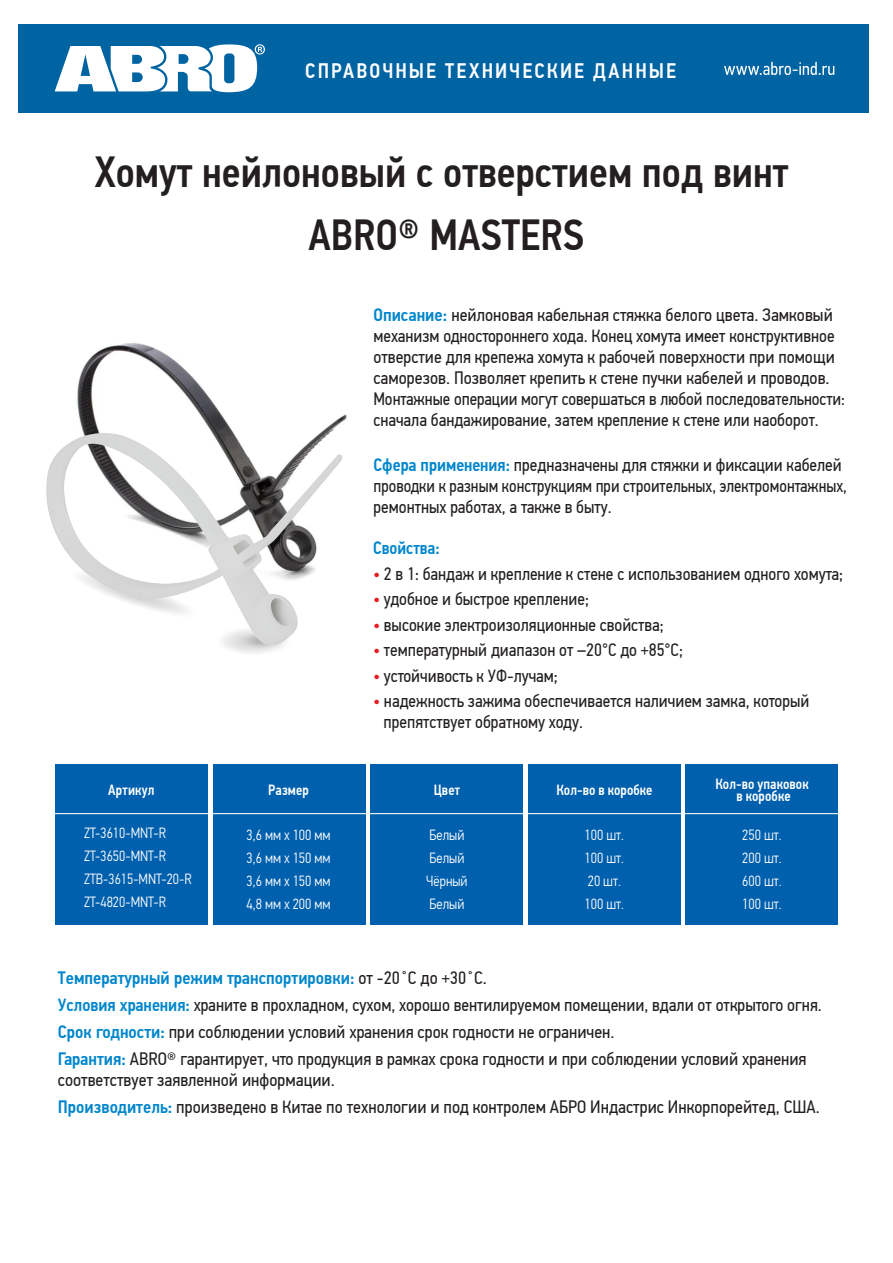
<style>
.page{position:relative;width:893px;height:1263px;background:#fff}
.page>*{position:absolute;margin:0;border:0;box-sizing:border-box;transform-origin:0 0}
.t1{font:500 43.5px/63px "PF Din Text Cond Pro";color:#231f20;text-align:center}
.t2{font:500 21px "PF Din Text Cond Pro";letter-spacing:.095em;color:#fff}
.t3{font:18px/21px "PF Din Text Cond Pro";color:#231f20}
.t4{font:500 18px "PF Din Text Cond Pro";color:#0086cc}
.t5{font:300 14.85px/23px "PF Din Text Cond Pro";color:#fff}
.t6{font:500 14.85px/12.3px "PF Din Text Cond Pro";letter-spacing:.005em;color:#fff;text-align:center;scale:.96 1}
.s1{font-weight:500;color:#0086cc}
.s2{color:#ea1d24}
</style>
<div class="page">
<div style="left:18px;top:24px;width:851px;height:89px;background:#0063a2"></div>
<svg style="left:724px;top:62px;width:110px;height:13px"></svg>
<svg style="left:55px;top:44px;width:210px;height:48px"></svg>
<div style="left:213px;top:765px;width:152px;height:160px;background:#0060ad"></div>
<div style="left:370px;top:765px;width:153px;height:160px;background:#0060ad"></div>
<div style="left:528px;top:765px;width:152px;height:160px;background:#0060ad"></div>
<div style="left:685px;top:765px;width:153px;height:160px;background:#0060ad"></div>
<div style="left:55px;top:765px;width:153px;height:160px;background:#0060ad"></div>
<hr style="left:39px;top:813px;width:824px;height:1px;background:#fff">
<img style="left:78px;top:343px;width:119px;height:39px">
<img style="left:46px;top:382px;width:301px;height:271px">
<p class="t2" style="left:305px;top:58px;width:372px">СПРАВОЧНЫЕ ТЕХНИЧЕСКИЕ ДАННЫЕ</p>
<h1 class="t1" style="left:95px;top:141px;width:695px">Хомут нейлоновый с отверстием под винт<br>ABRO® MASTERS</h1>
<p class="t3" style="left:373px;top:305px;width:473px"><span class="s1">Описание:</span> нейлоновая кабельная стяжка белого цвета. Замковый механизм одностороннего хода. Конец хомута имеет конструктивное отверстие для крепежа хомута к рабочей поверхности при помощи саморезов. Позволяет крепить к стене пучки кабелей и проводов.<br>Монтажные операции могут совершаться в любой последовательности: сначала бандажирование, затем крепление к стене или наоборот.</p>
<p class="t3" style="left:373px;top:454px;width:475px"><span class="s1">Сфера применения:</span> предназначены для стяжки и фиксации кабелей проводки к разным конструкциям при строительных, электромонтажных, ремонтных работах, а также в быту.</p>
<p class="t4" style="left:373px;top:537px;width:68px">Свойства:</p>
<p class="t3" style="left:373px;top:563px;width:472px"><span class="s2">•</span> 2 в 1: бандаж и крепление к стене с использованием одного хомута;</p>
<p class="t3" style="left:373px;top:589px;width:217px"><span class="s2">•</span> удобное и быстрое крепление;</p>
<p class="t3" style="left:373px;top:614px;width:292px"><span class="s2">•</span> высокие электроизоляционные свойства;</p>
<p class="t3" style="left:373px;top:640px;width:311px"><span class="s2">•</span> температурный диапазон от –20°С до +85°С;</p>
<p class="t3" style="left:373px;top:665px;width:186px"><span class="s2">•</span> устойчивость к УФ-лучам;</p>
<p class="t3" style="left:383px;top:691px;width:427px;text-indent:-11px"><span class="s2">•</span> надежность зажима обеспечивается наличием замка, который препятствует обратному ходу.</p>
<p class="t6" style="left:715px;top:778px;width:99px">Кол-во упаковок в коробке</p>
<p class="t6" style="left:434px;top:784px;width:29px">Цвет</p>
<p class="t6" style="left:556px;top:784px;width:102px">Кол-во в коробке</p>
<p class="t6" style="left:268px;top:784px;width:44px">Размер</p>
<p class="t5" style="left:247px;top:824px;width:85px;text-align:justify">3,6 мм х 100 мм 3,6 мм х 150 мм 3,6 мм х 150 мм 4,8 мм х 200 мм</p>
<p class="t5" style="left:585px;top:824px;width:41px">100 шт.<br>100 шт.<br>20 шт.<br>100 шт.</p>
<p class="t5" style="left:742px;top:824px;width:41px;text-align:justify">250 шт.<br>200 шт.<br>600 шт.<br>100 шт.</p>
<p class="t6" style="left:108px;top:784px;width:50px">Артикул</p>
<p class="t5" style="left:84px;top:821px;width:109px">ZT-3610-MNT-R<br>ZT-3650-MNT-R<br>ZTB-3615-MNT-20-R<br>ZT-4820-MNT-R</p>
<p class="t5" style="left:426px;top:824px;width:43px">Белый<br>Белый<br>Чёрный<br>Белый</p>
<p class="t3" style="left:58px;top:965px;width:765px;line-height:27px"><span class="s1">Температурный режим транспортировки:</span> от -20˚С до +30˚С.<br><span class="s1">Условия хранения:</span> храните в прохладном, сухом, хорошо вентилируемом помещении, вдали от открытого огня.<br><span class="s1">Срок годности:</span> при соблюдении условий хранения срок годности не ограничен.<br><span class="s1">Гарантия:</span> ABRO® гарантирует, что продукция в рамках срока годности и при соблюдении условий хранения</p>
<p class="t3" style="left:58px;top:1067px;width:763px;line-height:27px">соответствует заявленной информации.<br><span class="s1">Производитель:</span> произведено в Китае по технологии и под контролем АБРО Индастрис Инкорпорейтед, США.</p>
</div>
